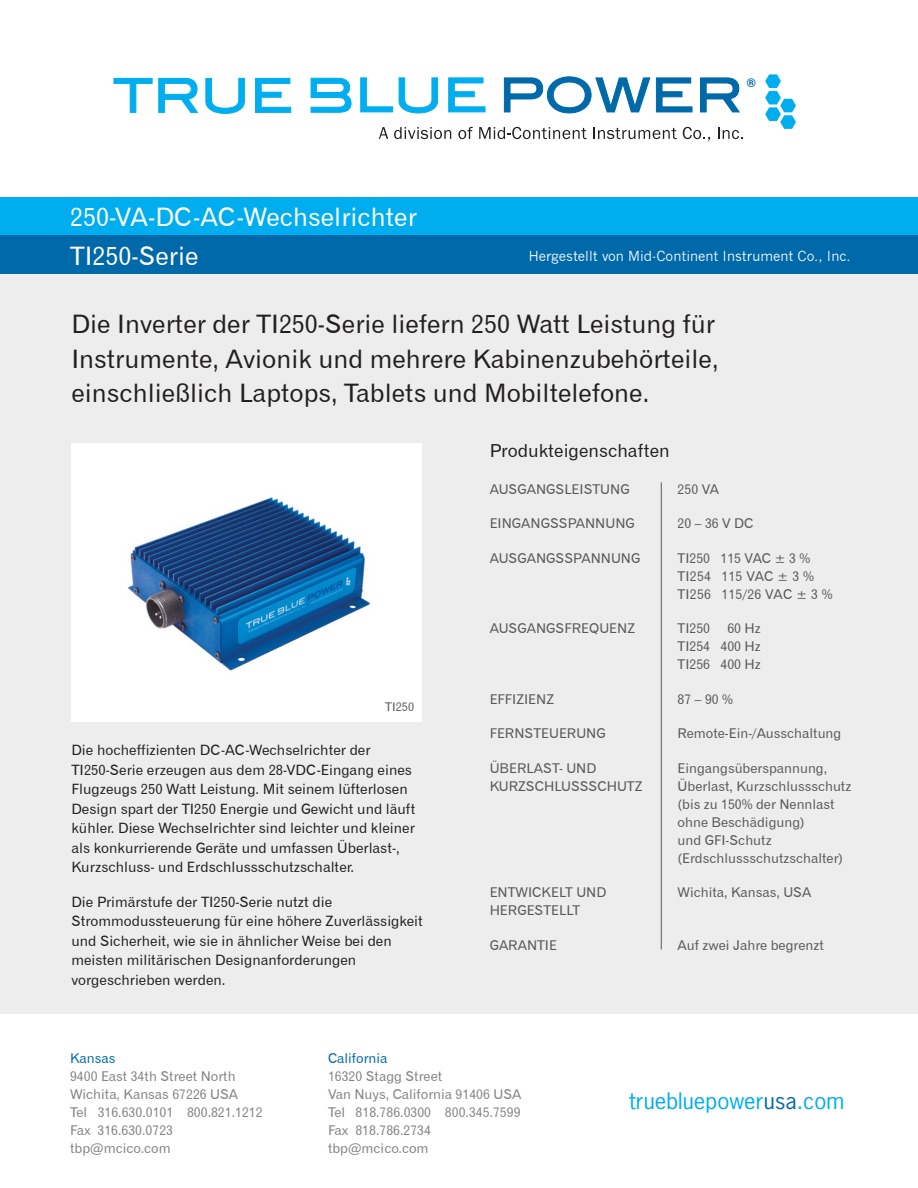
<style>
.page{position:relative;width:918px;height:1188px;background:#fff}
.page>*{position:absolute;margin:0;border:0;box-sizing:border-box;transform-origin:0 0}
.t1{font:25.5px/34.5px "Gothic 720 BT Roman B";color:#231f20}
.t2{font:25.5px/39px "Gothic 720 BT Roman B";color:#fff}
.t3{font:21.3px "News Gothic";color:#00aeef;scale:1.05 1}
.t4{font:18px "Gothic 720 BT Roman B";color:#231f20}
.t5{font:14.25px/19.5px "Gothic 720 BT Roman B";color:#231f20}
.t6{font:13.5px/18px "Gothic 720 BT Roman B";color:#58595b}
.t7{font:13.5px/18px "Gothic 720 BT Roman B";color:#808285}
.t8{font:13.5px "News Gothic";color:#fff}
.t9{font:13.5px "Gothic 720 BT Roman B";color:#0069aa}
.t10{font:12px "Gothic 720 BT Roman B";color:#58595b}
.t11{font:700 12px "Helvetica";color:#0069aa}
.s1{color:#0069aa}
</style>
<div class="page">
<div style="left:0;top:267px;width:918px;height:748px;background:#ededee"></div>
<div style="left:0;top:1014px;width:918px;height:174px;background:#fff"></div>
<div style="left:0;top:197px;width:918px;height:38px;background:#00aeef"></div>
<div style="left:0;top:235px;width:918px;height:38px;background:#0069aa"></div>
<hr style="left:661px;top:482px;width:1px;height:468px;background:#58595b">
<svg style="left:379px;top:127px;width:9px;height:12px"></svg>
<svg style="left:394px;top:127px;width:57px;height:12px"></svg>
<svg style="left:458px;top:127px;width:15px;height:12px"></svg>
<svg style="left:479px;top:127px;width:108px;height:12px"></svg>
<svg style="left:593px;top:127px;width:84px;height:12px"></svg>
<svg style="left:683px;top:127px;width:27px;height:14px"></svg>
<svg style="left:718px;top:127px;width:25px;height:12px"></svg>
<svg style="left:113px;top:78px;width:85px;height:35px"></svg>
<svg style="left:205px;top:78px;width:40px;height:36px"></svg>
<svg style="left:255px;top:78px;width:36px;height:35px"></svg>
<svg style="left:504px;top:76px;width:146px;height:38px"></svg>
<svg style="left:656px;top:77px;width:37px;height:36px"></svg>
<svg style="left:700px;top:77px;width:40px;height:36px"></svg>
<svg style="left:360px;top:77px;width:78px;height:37px"></svg>
<svg style="left:448px;top:77px;width:38px;height:35px"></svg>
<svg style="left:310px;top:78px;width:42px;height:35px"></svg>
<svg style="left:765px;top:74px;width:31px;height:55px"></svg>
<div style="left:71px;top:443px;width:351px;height:278px;background:#fff"></div>
<img style="left:128px;top:497px;width:243px;height:174px">
<h1 class="t2" style="left:70px;top:197px;width:348px">250-VA-DC-AC-Wechselrichter<br>TI250-Serie</h1>
<p class="t11" style="left:747px;top:73px;width:10px">®</p>
<p class="t8" style="left:529px;top:249px;width:323px">Hergestellt von Mid-Continent Instrument Co., Inc.</p>
<h1 class="t1" style="left:71px;top:307px;width:649px">Die Inverter der TI250-Serie liefern 250 Watt Leistung für<br>Instrumente, Avionik und mehrere Kabinenzubehörteile, einschließlich Laptops, Tablets und Mobiltelefone.</h1>
<p class="t4" style="left:490px;top:440px;width:181px">Produkteigenschaften</p>
<p class="t10" style="left:385px;top:699px;width:30px">TI250</p>
<p class="t5" style="left:71px;top:740px;width:346px">Die hocheffizienten DC-AC-Wechselrichter der TI250-Serie erzeugen aus dem 28-VDC-Eingang eines Flugzeugs 250 Watt Leistung. Mit seinem lüfterlosen Design spart der TI250 Energie und Gewicht und läuft kühler. Diese Wechselrichter sind leichter und kleiner als konkurrierende Geräte und umfassen Überlast-, Kurzschluss- und Erdschlussschutzschalter.</p>
<p class="t5" style="left:71px;top:892px;width:353px">Die Primärstufe der TI250-Serie nutzt die Strommodussteuerung für eine höhere Zuverlässigkeit und Sicherheit, wie sie in ähnlicher Weise bei den meisten militärischen Designanforderungen vorgeschrieben werden.</p>
<p class="t6" style="left:490px;top:480px;width:142px">AUSGANGSLEISTUNG</p>
<p class="t6" style="left:678px;top:480px;width:43px">250 VA</p>
<p class="t6" style="left:490px;top:514px;width:147px">EINGANGSSPANNUNG</p>
<p class="t6" style="left:678px;top:514px;width:77px">20 – 36 V DC</p>
<p class="t6" style="left:490px;top:549px;width:152px">AUSGANGSSPANNUNG</p>
<p class="t6" style="left:678px;top:549px;width:157px">TI250 115 VAC ± 3 %<br>TI254 115 VAC ± 3 %<br>TI256 115/26 VAC ± 3 %</p>
<p class="t6" style="left:490px;top:619px;width:147px">AUSGANGSFREQUENZ</p>
<p class="t6" style="left:678px;top:619px;width:34px">TI250</p>
<p class="t6" style="left:678px;top:619px;width:85px;text-align:justify;text-indent:50px">60 Hz TI254 400 Hz TI256 400 Hz</p>
<p class="t6" style="left:490px;top:690px;width:66px">EFFIZIENZ</p>
<p class="t6" style="left:678px;top:690px;width:57px">87 – 90 %</p>
<p class="t6" style="left:490px;top:724px;width:118px">FERNSTEUERUNG</p>
<p class="t6" style="left:678px;top:724px;width:165px">Remote-Ein-/Ausschaltung</p>
<p class="t6" style="left:490px;top:759px;width:108px">ÜBERLAST- UND</p>
<p class="t6" style="left:678px;top:759px;width:151px">Eingangsüberspannung,</p>
<p class="t6" style="left:490px;top:777px;width:154px">KURZSCHLUSSSCHUTZ</p>
<p class="t6" style="left:678px;top:777px;width:175px">Überlast, Kurzschlussschutz (bis zu 150% der Nennlast ohne Beschädigung)<br>und GFI-Schutz (Erdschlussschutzschalter)</p>
<p class="t6" style="left:490px;top:883px;width:118px">ENTWICKELT UND</p>
<p class="t6" style="left:678px;top:883px;width:135px">Wichita, Kansas, USA</p>
<p class="t6" style="left:490px;top:901px;width:92px">HERGESTELLT</p>
<p class="t6" style="left:490px;top:936px;width:69px">GARANTIE</p>
<p class="t6" style="left:678px;top:936px;width:148px">Auf zwei Jahre begrenzt</p>
<p class="t9" style="left:70px;top:1050px;width:47px">Kansas</p>
<p class="t7" style="left:70px;top:1067px;width:194px">9400 East 34th Street North<br>Wichita, Kansas 67226 USA<br>Tel 316.630.0101 800.821.1212<br>Fax 316.630.0723 tbp@mcico.com</p>
<p class="t9" style="left:328px;top:1050px;width:61px">California</p>
<p class="t7" style="left:328px;top:1067px;width:195px">16320 Stagg Street<br>Van Nuys, California 91406 USA<br>Tel 818.786.0300 800.345.7599<br>Fax 818.786.2734 tbp@mcico.com</p>
<h2 class="t3" style="left:629px;top:1088px;width:207px">truebluepower<span class="s1">usa</span>.com</h2>
</div>
